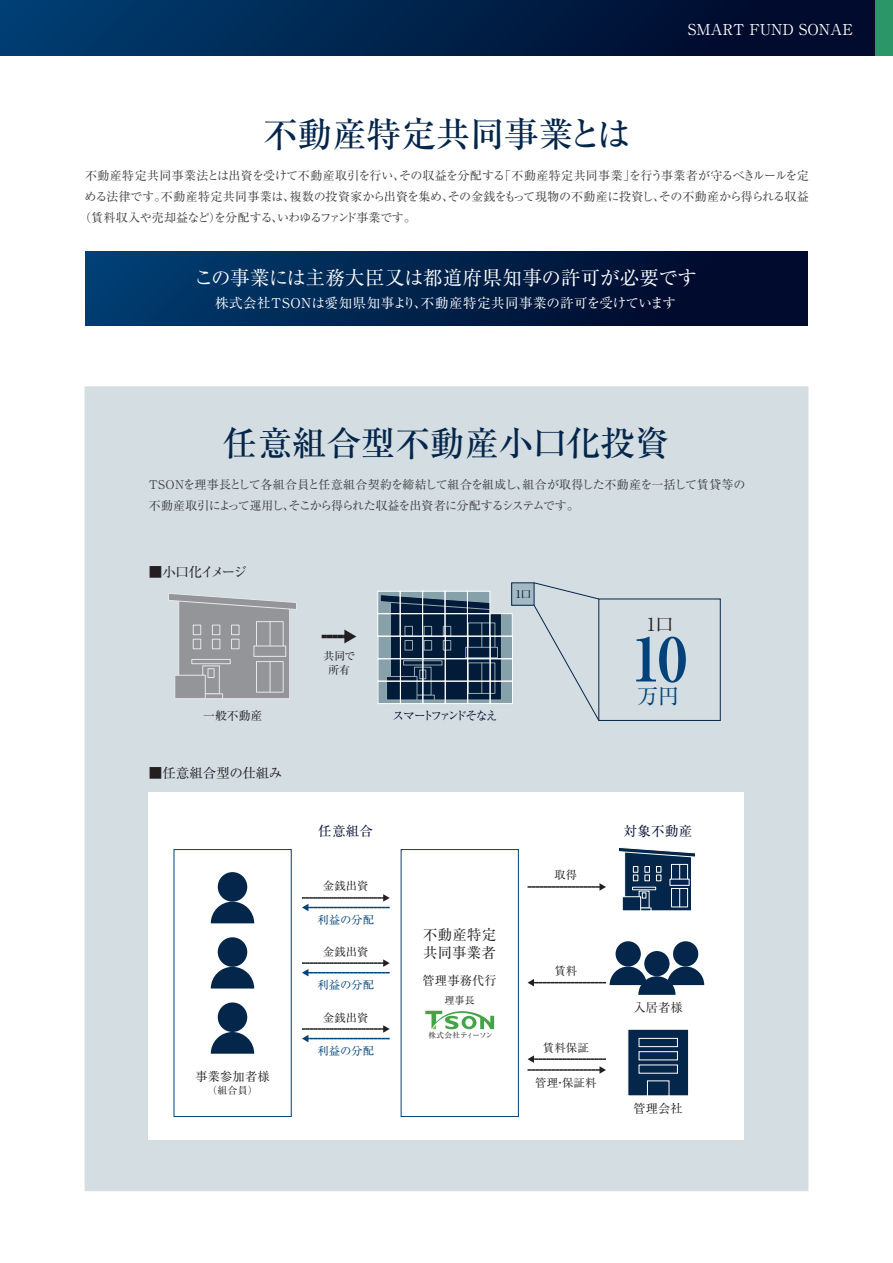
<style>
.page{position:relative;width:893px;height:1263px;background:#fff}
.page>*{position:absolute;margin:0;border:0;box-sizing:border-box;transform-origin:0 0}
.t1{font:700 60px "Ryumin Pr 6";color:#004279}
.t2{font:500 34.5px "Ryumin Pr 6";color:#04264b}
.t3{font:21px "Ryumin Pr 6";color:#004279}
.t4{font:19.5px "Ryumin Pr 6";color:#fff}
.t5{font:18px "Ryumin Pr 6";color:#231f20}
.t6{font:15px "Ryumin Pr 6";color:#fff}
.t7{font:14.4px/18.1px "Ryumin Pr 6";letter-spacing:.02em;color:#231f20}
.t8{font:13.5px "Ryumin Pr 6";letter-spacing:.04em;color:#fff}
.t9{font:13.5px "Ryumin Pr 6";color:#231f20}
.t10{font:13.5px "Ryumin Pr 6";letter-spacing:.02em;color:#000b2e}
.t11{font:13.5px "Ryumin Pr 6";letter-spacing:-.13em;color:#231f20}
.t12{font:12.15px "Ryumin Pr 6";letter-spacing:.02em;color:#231f20}
.t13{font:12px/21px "Ryumin Pr 6";letter-spacing:-.035em;color:#3e3e3f}
.t14{font:12px "Ryumin Pr 6";letter-spacing:-.015em;color:#3e3e3f}
.t15{font:12px "Ryumin Pr 6";letter-spacing:.015em;color:#3e3e3f}
.t16{font:12px "Ryumin Pr 6";letter-spacing:-.045em;color:#3e3e3f}
.t17{font:11.85px "Ryumin Pr 6";letter-spacing:-.215em;color:#000b2e}
.t18{font:11.85px "Ryumin Pr 6";color:#231f20}
.t19{font:11.4px "Ryumin Pr 6";letter-spacing:.02em;color:#231f20}
.t20{font:11.4px "Ryumin Pr 6";color:#004279}
.t21{font:10.8px/13.8px "Ryumin Pr 6";color:#231f20;text-align:center}
.t22{font:10.5px "Ryumin Pr 6";color:#000b2e}
.t23{font:10.05px "Ryumin Pr 6";letter-spacing:.02em;color:#231f20}
.t24{font:7.5px "Ryumin Pr 6";letter-spacing:-.04em;color:#231f20}
</style>
<div class="page">
<div style="left:0;top:0;width:893px;height:55px;background:linear-gradient(to right,#003e71,#000423)"></div>
<div style="left:876px;top:0;width:17px;height:55px;background:#2b9769"></div>
<div style="left:85px;top:386px;width:723px;height:805px;background:#d3dde2;border:1px solid #d3dde2"></div>
<svg style="left:322px;top:630px;width:34px;height:13px"></svg>
<div style="left:85px;top:251px;width:723px;height:75px;background:linear-gradient(to right,#003e71,#000424)"></div>
<div style="left:149px;top:792px;width:595px;height:348px;background:#fff"></div>
<div style="left:174px;top:849px;width:118px;height:268px;background:#fff;border:1px solid #004279"></div>
<div style="left:401px;top:849px;width:118px;height:268px;background:#fff;border:1px solid #004279"></div>
<svg style="left:302px;top:894px;width:88px;height:17px"></svg>
<svg style="left:302px;top:959px;width:88px;height:17px"></svg>
<svg style="left:302px;top:1025px;width:88px;height:17px"></svg>
<svg style="left:425px;top:1010px;width:69px;height:19px"></svg>
<svg style="left:528px;top:883px;width:78px;height:8px"></svg>
<svg style="left:528px;top:1055px;width:78px;height:19px"></svg>
<div style="left:627px;top:1029px;width:62px;height:67px;background:#04264b;border:1px solid #fff"></div>
<div style="left:647px;top:1080px;width:22px;height:16px;background:#04264b"></div>
<div style="left:639px;top:1038px;width:39px;height:9px;background:#04264b;border:1px solid #fff"></div>
<div style="left:639px;top:1051px;width:39px;height:9px;background:#04264b;border:1px solid #fff"></div>
<svg style="left:639px;top:1064px;width:39px;height:9px"></svg>
<div style="left:218px;top:1002px;width:29px;height:30px;background:#04264b;border-radius:50%"></div>
<svg style="left:211px;top:1032px;width:43px;height:22px"></svg>
<div style="left:218px;top:937px;width:29px;height:30px;background:#04264b;border-radius:50%"></div>
<svg style="left:211px;top:967px;width:43px;height:21px"></svg>
<div style="left:218px;top:872px;width:29px;height:30px;background:#04264b;border-radius:50%"></div>
<svg style="left:211px;top:902px;width:43px;height:21px"></svg>
<div style="left:644px;top:951px;width:25px;height:25px;background:#04264b;border-radius:50%"></div>
<div style="left:673px;top:941px;width:25px;height:25px;background:#04264b;border-radius:50%"></div>
<div style="left:616px;top:941px;width:25px;height:25px;background:#04264b;border-radius:50%"></div>
<svg style="left:528px;top:966px;width:176px;height:29px"></svg>
<div style="left:598px;top:599px;width:123px;height:122px;border:1px solid #04264b"></div>
<svg style="left:533px;top:605px;width:66px;height:116px"></svg>
<svg style="left:534px;top:582px;width:65px;height:17px"></svg>
<svg style="left:619px;top:847px;width:77px;height:64px"></svg>
<svg style="left:641px;top:907px;width:10px;height:4px"></svg>
<div style="left:622px;top:896px;width:19px;height:15px;background:#04264b;border:1px solid #fff"></div>
<svg style="left:168px;top:593px;width:129px;height:106px"></svg>
<div style="left:256px;top:661px;width:28px;height:31px;background:#939598;border:1px solid #e6e7e9"></div>
<hr style="left:270px;top:661px;width:1px;height:31px;background:#e6e7e9">
<svg style="left:208px;top:668px;width:6px;height:10px"></svg>
<svg style="left:206px;top:693px;width:17px;height:6px"></svg>
<div style="left:174px;top:675px;width:32px;height:24px;background:#939598;border:1px solid #e6e7e9"></div>
<svg style="left:379px;top:591px;width:133px;height:111px"></svg>
<div style="left:377px;top:613px;width:24px;height:23px;border:1px solid #fff"></div>
<div style="left:377px;top:591px;width:24px;height:23px;border:1px solid #fff"></div>
<div style="left:378px;top:636px;width:23px;height:23px;border:1px solid #fff"></div>
<div style="left:378px;top:658px;width:23px;height:24px;border:1px solid #fff"></div>
<div style="left:378px;top:681px;width:23px;height:23px;border:1px solid #fff"></div>
<div style="left:400px;top:613px;width:23px;height:23px;border:1px solid #fff"></div>
<div style="left:400px;top:591px;width:23px;height:23px;border:1px solid #fff"></div>
<div style="left:400px;top:636px;width:23px;height:23px;border:1px solid #fff"></div>
<div style="left:400px;top:658px;width:23px;height:24px;border:1px solid #fff"></div>
<div style="left:400px;top:681px;width:23px;height:23px;border:1px solid #fff"></div>
<div style="left:422px;top:613px;width:23px;height:23px;border:1px solid #fff"></div>
<div style="left:422px;top:591px;width:23px;height:23px;border:1px solid #fff"></div>
<div style="left:422px;top:636px;width:24px;height:23px;border:1px solid #fff"></div>
<div style="left:422px;top:658px;width:24px;height:24px;border:1px solid #fff"></div>
<div style="left:422px;top:681px;width:24px;height:23px;border:1px solid #fff"></div>
<div style="left:445px;top:613px;width:23px;height:23px;border:1px solid #fff"></div>
<div style="left:445px;top:591px;width:23px;height:23px;border:1px solid #fff"></div>
<div style="left:445px;top:636px;width:23px;height:23px;border:1px solid #fff"></div>
<div style="left:445px;top:658px;width:23px;height:24px;border:1px solid #fff"></div>
<div style="left:445px;top:681px;width:23px;height:23px;border:1px solid #fff"></div>
<div style="left:467px;top:613px;width:23px;height:23px;border:1px solid #fff"></div>
<div style="left:467px;top:591px;width:23px;height:23px;border:1px solid #fff"></div>
<div style="left:467px;top:636px;width:23px;height:23px;border:1px solid #fff"></div>
<div style="left:467px;top:658px;width:23px;height:24px;border:1px solid #fff"></div>
<div style="left:467px;top:681px;width:23px;height:23px;border:1px solid #fff"></div>
<div style="left:489px;top:613px;width:24px;height:23px;border:1px solid #fff"></div>
<div style="left:490px;top:636px;width:23px;height:23px;border:1px solid #fff"></div>
<div style="left:490px;top:658px;width:23px;height:24px;border:1px solid #fff"></div>
<div style="left:490px;top:681px;width:23px;height:23px;border:1px solid #fff"></div>
<div style="left:512px;top:583px;width:22px;height:22px;background:#a4bac2"></div>
<h2 class="t2" style="left:263px;top:107px;width:369px">不動産特定共同事業とは</h2>
<p class="t6" style="left:688px;top:17px;width:166px">SMART FUND SONAE</p>
<p class="t15" style="left:85px;top:166px;width:725px">不動産特定共同事業法とは出資を受けて不動産取引を行い、その収益を分配する「不動産特定共同事業」を行う事業者が守るべきルールを定</p>
<p class="t14" style="left:85px;top:187px;width:726px">める法律です。不動産特定共同事業は、複数の投資家から出資を集め、その金銭をもって現物の不動産に投資し、その不動産から得られる収益</p>
<p class="t16" style="left:79px;top:208px;width:338px">（賃料収入や売却益など）を分配する、いわゆるファンド事業です。</p>
<h3 class="t4" style="left:194px;top:262px;width:504px">この事業には主務大臣又は都道府県知事の許可が必要です</h3>
<p class="t8" style="left:215px;top:293px;width:462px">株式会社TSONは愛知県知事より、不動産特定共同事業の許可を受けています</p>
<h2 class="t2" style="left:223px;top:416px;width:448px">任意組合型不動産小口化投資</h2>
<p class="t13" style="left:149px;top:473px;width:598px">TSONを理事長として各組合員と任意組合契約を締結して組合を組成し、組合が取得した不動産を一括して賃貸等の不動産取引によって運用し、そこから得られた収益を出資者に分配するシステムです。</p>
<p class="t11" style="left:149px;top:562px;width:100px">■小口化イメージ</p>
<p class="t22" style="left:516px;top:586px;width:17px">1口</p>
<p class="t21" style="left:324px;top:649px;width:33px">共同で所有</p>
<p class="t18" style="left:203px;top:707px;width:61px">一般不動産</p>
<p class="t17" style="left:393px;top:707px;width:107px">スマートファンドそなえ</p>
<p class="t9" style="left:149px;top:762px;width:135px">■任意組合型の仕組み</p>
<p class="t12" style="left:195px;top:1066px;width:76px">事業参加者様</p>
<p class="t23" style="left:207px;top:1082px;width:52px">（組合員）</p>
<p class="t10" style="left:318px;top:820px;width:56px">任意組合</p>
<p class="t19" style="left:323px;top:877px;width:47px">金銭出資</p>
<p class="t20" style="left:317px;top:910px;width:58px">利益の分配</p>
<p class="t19" style="left:323px;top:942px;width:47px">金銭出資</p>
<p class="t20" style="left:317px;top:975px;width:58px">利益の分配</p>
<p class="t19" style="left:323px;top:1008px;width:47px">金銭出資</p>
<p class="t20" style="left:317px;top:1041px;width:58px">利益の分配</p>
<p class="t7" style="left:423px;top:925px;width:75px">不動産特定共同事業者</p>
<p class="t12" style="left:422px;top:971px;width:76px">管理事務代行</p>
<p class="t23" style="left:444px;top:992px;width:32px">理事長</p>
<p class="t24" style="left:428px;top:1029px;width:66px">株式会社ティーソン</p>
<p class="t19" style="left:554px;top:866px;width:24px">取得</p>
<p class="t19" style="left:554px;top:962px;width:24px">賃料</p>
<p class="t19" style="left:543px;top:1038px;width:47px">賃料保証</p>
<p class="t19" style="left:535px;top:1073px;width:63px">管理・保証料</p>
<h3 class="t5" style="left:647px;top:610px;width:28px">1口</h3>
<h1 class="t1" style="left:631px;top:611px;width:58px">10</h1>
<h3 class="t3" style="left:638px;top:680px;width:43px">万円</h3>
<p class="t10" style="left:624px;top:820px;width:70px">対象不動産</p>
<p class="t12" style="left:633px;top:998px;width:51px">入居者様</p>
<p class="t12" style="left:633px;top:1098px;width:51px">管理会社</p>
</div>
